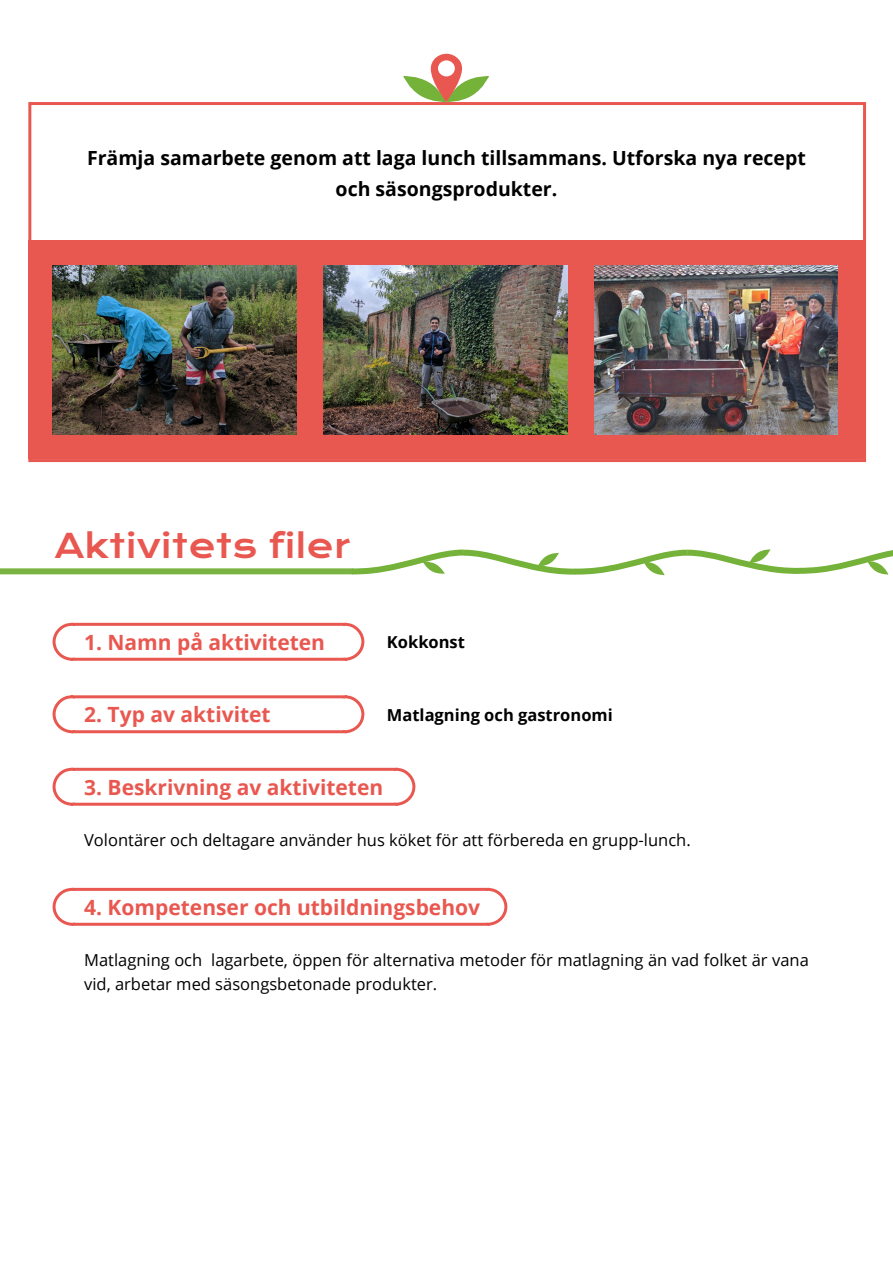
<style>
.page{position:relative;width:893px;height:1263px;background:#fff}
.page>*{position:absolute;margin:0;border:0;box-sizing:border-box;transform-origin:0 0}
.t1{font:33px "Krona One";color:#e95850}
.t2{font:700 21px "Open Sans";color:#e95850}
.t3{font:700 19.5px/31.5px "Open Sans";color:#000;text-align:center}
.t4{font:16.5px/24px "Open Sans";color:#000}
.t5{font:700 16.5px "Open Sans";color:#000}
</style>
<div class="page">
<svg style="left:28px;top:102px;width:839px;height:361px"></svg>
<svg style="left:403px;top:54px;width:86px;height:49px"></svg>
<div style="left:0;top:568px;width:353px;height:6px;background:#79b442"></div>
<svg style="left:509px;top:549px;width:384px;height:27px"></svg>
<svg style="left:51px;top:151px;width:315px;height:73px"></svg>
<svg style="left:51px;top:224px;width:315px;height:17px"></svg>
<div style="left:28px;top:241px;width:838px;height:218px;background:#e95850"></div>
<img style="left:53px;top:265px;width:243px;height:158px">
<img style="left:324px;top:265px;width:243px;height:169px">
<img style="left:594px;top:265px;width:244px;height:169px">
<svg style="left:51px;top:423px;width:458px;height:503px"></svg>
<p class="t3" style="left:87px;top:142px;width:720px">Främja samarbete genom att laga lunch tillsammans. Utforska nya recept och säsongsprodukter.</p>
<p class="t1" style="left:54px;top:525px;width:298px">Aktivitets filer</p>
<p class="t2" style="left:84px;top:627px;width:242px">1. Namn på aktiviteten</p>
<p class="t2" style="left:84px;top:700px;width:188px">2. Typ av aktivitet</p>
<p class="t5" style="left:387px;top:630px;width:80px">Kokkonst</p>
<p class="t5" style="left:387px;top:703px;width:227px">Matlagning och gastronomi</p>
<p class="t2" style="left:84px;top:772px;width:301px">3. Beskrivning av aktiviteten</p>
<p class="t4" style="left:84px;top:828px;width:608px">Volontärer och deltagare använder hus köket för att förbereda en grupp-lunch.</p>
<p class="t2" style="left:84px;top:892px;width:397px">4. Kompetenser och utbildningsbehov</p>
<p class="t4" style="left:84px;top:948px;width:726px">Matlagning och lagarbete, öppen för alternativa metoder för matlagning än vad folket är vana vid, arbetar med säsongsbetonade produkter.</p>
</div>
